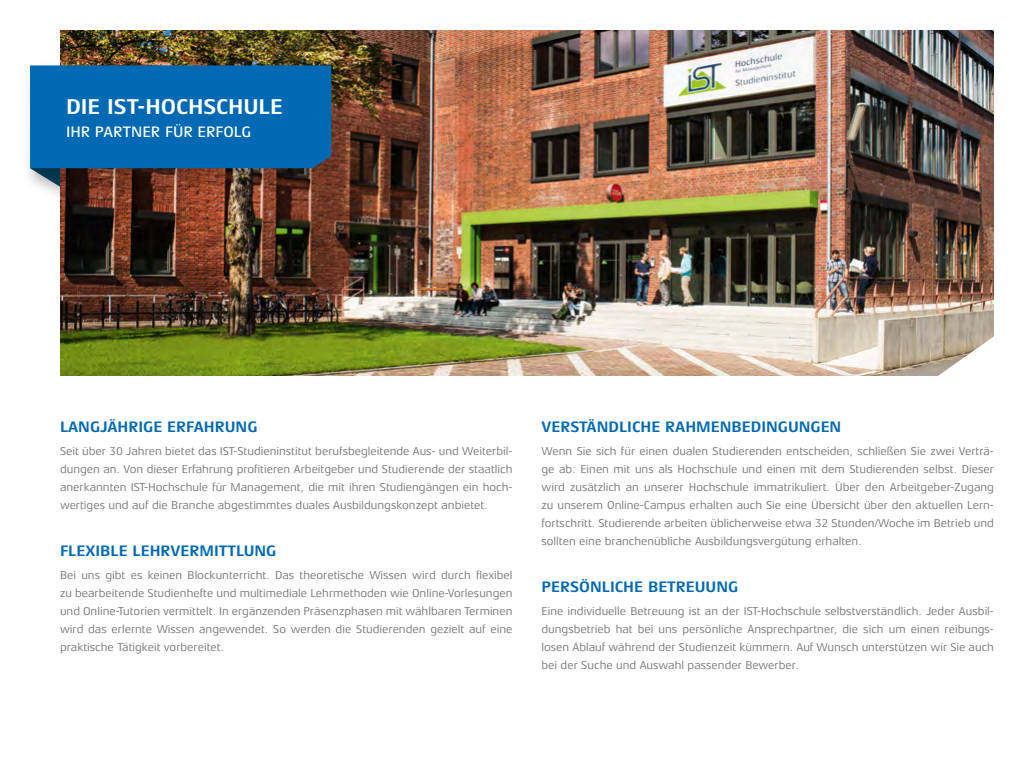
<style>
.page{position:relative;width:1024px;height:768px;background:#fff}
.page>*{position:absolute;margin:0;border:0;box-sizing:border-box;transform-origin:0 0}
.t1{font:700 21.8px "Aeonis LT Pro";letter-spacing:-.005em;color:#fff}
.t2{font:700 15.4px "Aeonis LT Pro";color:#0069b4}
.t3{font:500 15.4px "Aeonis LT Pro";letter-spacing:-.005em;color:#fff}
.t4{font:11.5px/18px "Aeonis LT Pro";color:#707173;text-align:justify}
</style>
<div class="page">
<img style="left:60px;top:30px;width:934px;height:346px">
<div style="left:19px;top:60px;width:333px;height:134px;background:#000;opacity:.2"></div>
<img style="left:30px;top:65px;width:301px;height:190px">
<h1 class="t1" style="left:66px;top:94px;width:218px">DIE IST-HOCHSCHULE</h1>
<h2 class="t3" style="left:66px;top:123px;width:187px">IHR PARTNER FÜR ERFOLG</h2>
<h2 class="t2" style="left:60px;top:418px;width:199px">LANGJÄHRIGE ERFAHRUNG</h2>
<p class="t4" style="left:60px;top:442px;width:454px">Seit über 30 Jahren bietet das IST-Studieninstitut berufsbegleitende Aus- und Weiterbil&shy;dungen an. Von dieser Erfahrung profitieren Arbeitgeber und Studierende der staatlich anerkannten IST-Hochschule für Management, die mit ihren Studiengängen ein hoch&shy;wertiges und auf die Branche abgestimmtes duales Ausbildungskonzept anbietet.</p>
<h2 class="t2" style="left:60px;top:543px;width:218px">FLEXIBLE LEHRVERMITTLUNG</h2>
<p class="t4" style="left:60px;top:566px;width:454px">Bei uns gibt es keinen Blockunterricht. Das theoretische Wissen wird durch flexibel zu bearbeitende Studienhefte und multimediale Lehrmethoden wie Online-Vorlesungen und Online-Tutorien vermittelt. In ergänzenden Präsenzphasen mit wählbaren Terminen wird das erlernte Wissen angewendet. So werden die Studierenden gezielt auf eine praktische Tätigkeit vorbereitet.</p>
<h2 class="t2" style="left:542px;top:418px;width:301px">VERSTÄNDLICHE RAHMENBEDINGUNGEN</h2>
<p class="t4" style="left:542px;top:442px;width:454px">Wenn Sie sich für einen dualen Studierenden entscheiden, schließen Sie zwei Verträ&shy;ge ab: Einen mit uns als Hochschule und einen mit dem Studierenden selbst. Dieser wird zusätzlich an unserer Hochschule immatrikuliert. Über den Arbeitgeber-Zugang zu unserem Online-Campus erhalten auch Sie eine Übersicht über den aktuellen Lern&shy;fortschritt. Studierende arbeiten üblicherweise etwa 32 Stunden/Woche im Betrieb und sollten eine branchenübliche Ausbildungsvergütung erhalten.</p>
<h2 class="t2" style="left:542px;top:578px;width:198px">PERSÖNLICHE BETREUUNG</h2>
<p class="t4" style="left:542px;top:602px;width:454px">Eine individuelle Betreuung ist an der IST-Hochschule selbstverständlich. Jeder Ausbil&shy;dungsbetrieb hat bei uns persönliche Ansprechpartner, die sich um einen reibungs&shy;losen Ablauf während der Studienzeit kümmern. Auf Wunsch unterstützen wir Sie auch bei der Suche und Auswahl passender Bewerber.</p>
</div>
